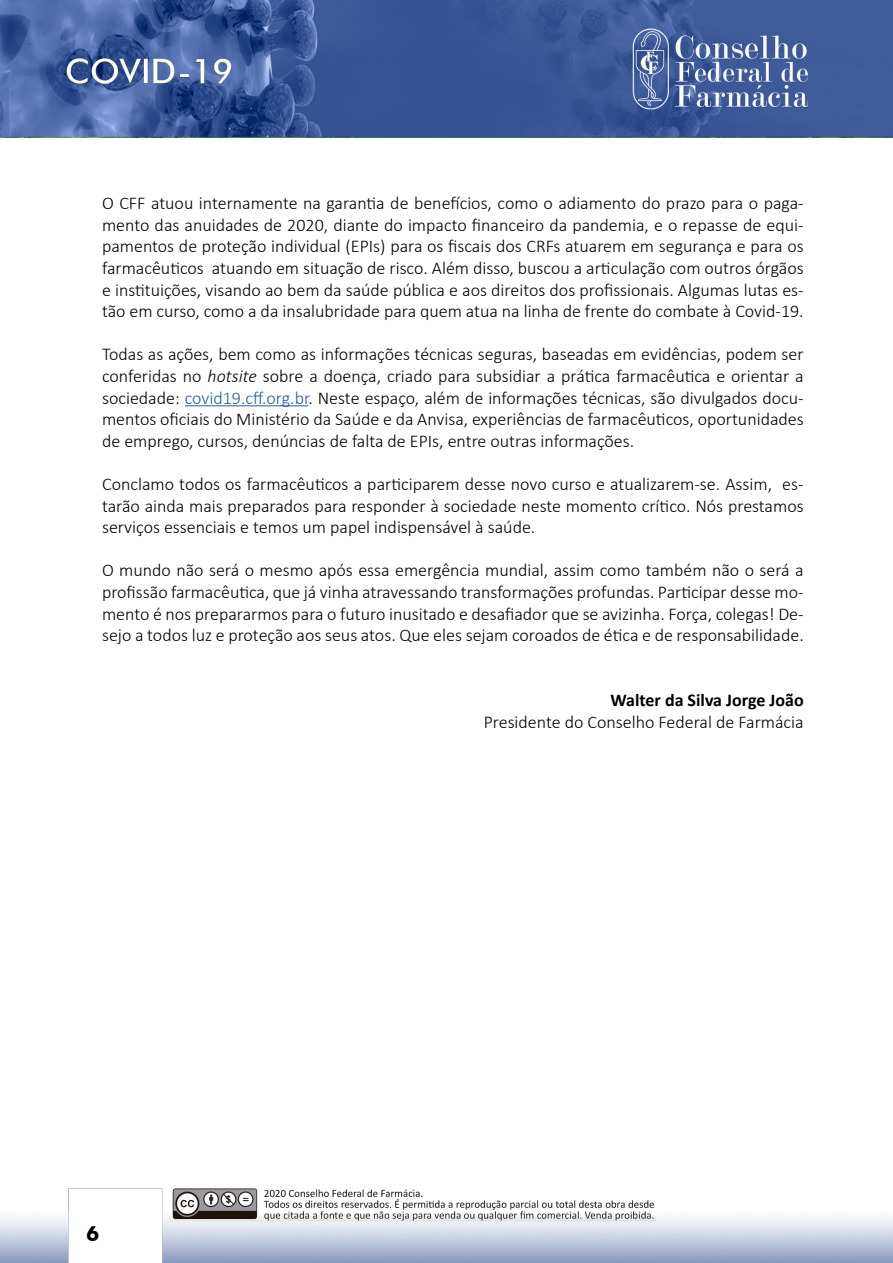
<style>
.page{position:relative;width:893px;height:1263px;background:#fff}
.page>*{position:absolute;margin:0;border:0;box-sizing:border-box;transform-origin:0 0}
.t1{font:700 21px "Futura BT";color:#000}
.t2{font:300 18px/21.6px "Calibri";color:#000;text-align:justify}
.t3{font:700 18px "Calibri";color:#000}
.s1{font-style:italic}
.s2{color:#275b9b}
</style>
<div class="page">
<img style="left:0;top:0;width:893px;height:1263px">
<hr style="left:185px;top:405px;width:123px;height:1px;background:#275b9b">
<p class="t2" style="left:102px;top:192px;width:703px">O CFF atuou internamente na garantia de benefícios, como o adiamento do prazo para o paga&shy;mento das anuidades de 2020, diante do impacto financeiro da pandemia, e o repasse de equi&shy;pamentos de proteção individual (EPIs) para os fiscais dos CRFs atuarem em segurança e para os farmacêuticos atuando em situação de risco. Além disso, buscou a articulação com outros órgãos e instituições, visando ao bem da saúde pública e aos direitos dos profissionais. Algumas lutas es&shy;tão em curso, como a da insalubridade para quem atua na linha de frente do combate à Covid-19.</p>
<p class="t2" style="left:102px;top:343px;width:703px">Todas as ações, bem como as informações técnicas seguras, baseadas em evidências, podem ser conferidas no <span class="s1">hotsite</span> sobre a doença, criado para subsidiar a prática farmacêutica e orientar a sociedade: <span class="s2">covid19.cff.org.br</span>. Neste espaço, além de informações técnicas, são divulgados docu&shy;mentos oficiais do Ministério da Saúde e da Anvisa, experiências de farmacêuticos, oportunidades de emprego, cursos, denúncias de falta de EPIs, entre outras informações.</p>
<p class="t2" style="left:102px;top:473px;width:703px">Conclamo todos os farmacêuticos a participarem desse novo curso e atualizarem-se. Assim, es&shy;tarão ainda mais preparados para responder à sociedade neste momento crítico. Nós prestamos serviços essenciais e temos um papel indispensável à saúde.</p>
<p class="t2" style="left:102px;top:559px;width:703px">O mundo não será o mesmo após essa emergência mundial, assim como também não o será a profissão farmacêutica, que já vinha atravessando transformações profundas. Participar desse mo&shy;mento é nos prepararmos para o futuro inusitado e desafiador que se avizinha. Força, colegas! De&shy;sejo a todos luz e proteção aos seus atos. Que eles sejam coroados de ética e de responsabilidade.</p>
<p class="t1" style="left:86px;top:1220px;width:15px">6</p>
<p class="t3" style="left:610px;top:687px;width:195px">Walter da Silva Jorge João</p>
<p class="t2" style="left:484px;top:711px;width:321px">Presidente do Conselho Federal de Farmácia</p>
</div>
